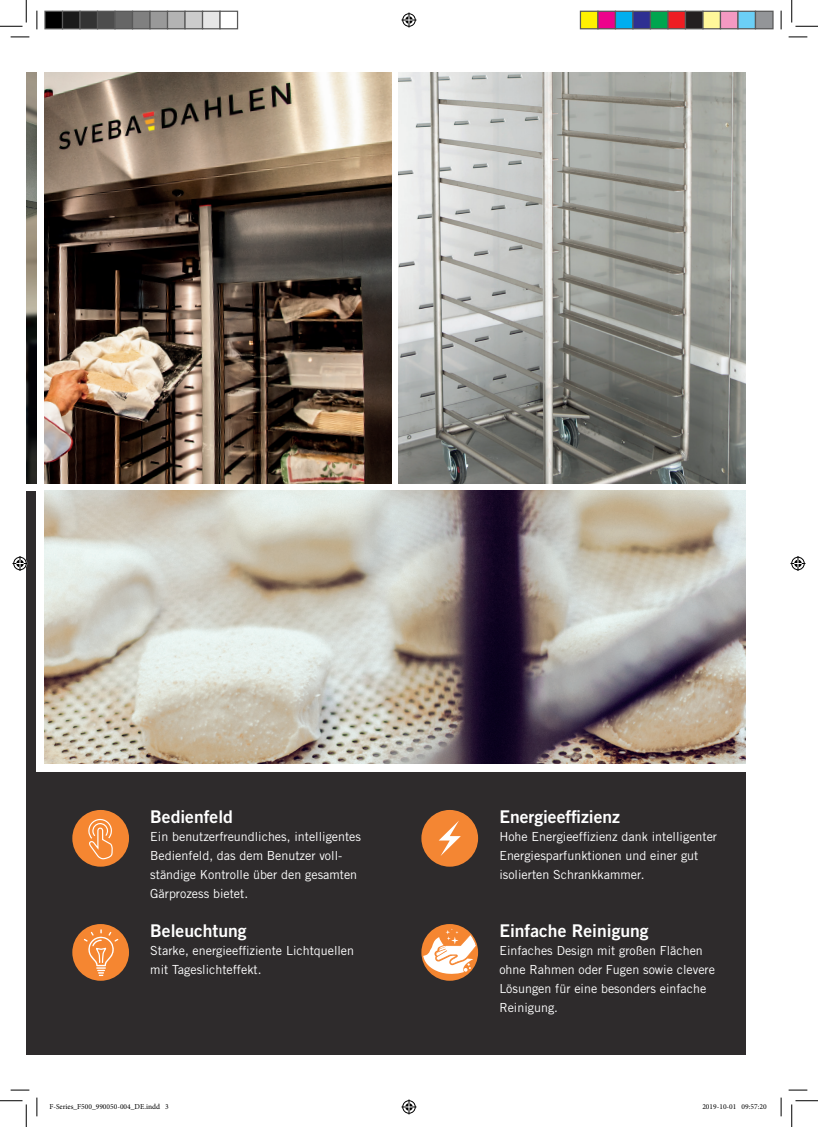
<style>
.page{position:relative;width:818px;height:1127px;background:#fff}
.page>*{position:absolute;margin:0;border:0;box-sizing:border-box;transform-origin:0 0}
.t1{font:17.5px "Trade Gothic LT Std Bd 2";color:#fff}
.t2{font:12.5px/18.8px "Trade Gothic LT Std";color:#fff}
.t3{font:7.5px "Minion Pro";color:#000}
</style>
<div class="page">
<div style="left:26px;top:490px;width:720px;height:564px;background:#2e2b2c"></div>
<img style="left:44px;top:72px;width:347px;height:411px">
<img style="left:44px;top:490px;width:701px;height:274px">
<img style="left:398px;top:72px;width:348px;height:411px">
<div style="left:37px;top:764px;width:714px;height:7px;background:#fff"></div>
<div style="left:37px;top:69px;width:7px;height:702px;background:#fff"></div>
<div style="left:72px;top:809px;width:57px;height:57px;background:#f58631;border-radius:50%"></div>
<svg style="left:88px;top:818px;width:25px;height:41px"></svg>
<img style="left:26px;top:72px;width:11px;height:411px">
<div style="left:72px;top:923px;width:57px;height:57px;background:#f58631;border-radius:50%"></div>
<svg style="left:84px;top:929px;width:34px;height:46px"></svg>
<svg style="left:421px;top:923px;width:57px;height:57px"></svg>
<svg style="left:423px;top:928px;width:53px;height:45px;background:#e9b690"></svg>
<div style="left:421px;top:809px;width:57px;height:57px;background:#f48633;border-radius:50%"></div>
<svg style="left:439px;top:821px;width:22px;height:34px"></svg>
<svg style="left:11px;top:36px;width:18px;height:2px"></svg>
<svg style="left:788px;top:36px;width:19px;height:2px"></svg>
<svg style="left:11px;top:1089px;width:18px;height:1px"></svg>
<svg style="left:788px;top:1089px;width:19px;height:1px"></svg>
<svg style="left:36px;top:11px;width:2px;height:18px"></svg>
<svg style="left:36px;top:1097px;width:2px;height:18px"></svg>
<svg style="left:780px;top:11px;width:2px;height:18px"></svg>
<svg style="left:780px;top:1097px;width:2px;height:18px"></svg>
<svg style="left:0;top:0;width:27px;height:27px"></svg>
<svg style="left:0;top:1100px;width:27px;height:26px"></svg>
<svg style="left:791px;top:0;width:27px;height:27px"></svg>
<svg style="left:791px;top:1100px;width:27px;height:26px"></svg>
<svg style="left:401px;top:13px;width:15px;height:15px"></svg>
<svg style="left:401px;top:1099px;width:15px;height:15px"></svg>
<svg style="left:13px;top:556px;width:15px;height:15px"></svg>
<svg style="left:790px;top:556px;width:15px;height:15px"></svg>
<div style="left:45px;top:11px;width:18px;height:18px;background:#000"></div>
<div style="left:44px;top:11px;width:19px;height:18px;border:1px solid #595959"></div>
<div style="left:63px;top:11px;width:17px;height:18px;background:#1a1a1a"></div>
<div style="left:62px;top:11px;width:19px;height:18px;border:1px solid #595959"></div>
<div style="left:80px;top:11px;width:18px;height:18px;background:#333"></div>
<div style="left:79px;top:11px;width:19px;height:18px;border:1px solid #595959"></div>
<div style="left:98px;top:11px;width:17px;height:18px;background:#4d4d4d"></div>
<div style="left:97px;top:11px;width:19px;height:18px;border:1px solid #595959"></div>
<div style="left:115px;top:11px;width:18px;height:18px;background:#666"></div>
<div style="left:114px;top:11px;width:19px;height:18px;border:1px solid #595959"></div>
<div style="left:133px;top:11px;width:17px;height:18px;background:#808080"></div>
<div style="left:132px;top:11px;width:19px;height:18px;border:1px solid #595959"></div>
<div style="left:150px;top:11px;width:18px;height:18px;background:#999"></div>
<div style="left:149px;top:11px;width:19px;height:18px;border:1px solid #595959"></div>
<div style="left:168px;top:11px;width:17px;height:18px;background:#b3b3b3"></div>
<div style="left:167px;top:11px;width:19px;height:18px;border:1px solid #595959"></div>
<div style="left:185px;top:11px;width:18px;height:18px;background:#ccc"></div>
<div style="left:184px;top:11px;width:19px;height:18px;border:1px solid #595959"></div>
<div style="left:203px;top:11px;width:17px;height:18px;background:#e6e6e6"></div>
<div style="left:202px;top:11px;width:19px;height:18px;border:1px solid #595959"></div>
<div style="left:219px;top:11px;width:19px;height:18px;border:1px solid #595959"></div>
<div style="left:580px;top:11px;width:18px;height:18px;background:#fff101"></div>
<div style="left:580px;top:11px;width:18px;height:18px;border:1px solid #595959"></div>
<div style="left:598px;top:11px;width:17px;height:18px;background:#ed028c"></div>
<div style="left:597px;top:11px;width:19px;height:18px;border:1px solid #595959"></div>
<div style="left:615px;top:11px;width:18px;height:18px;background:#00aeef"></div>
<div style="left:615px;top:11px;width:18px;height:18px;border:1px solid #595959"></div>
<div style="left:633px;top:11px;width:17px;height:18px;background:#2e3092"></div>
<div style="left:632px;top:11px;width:19px;height:18px;border:1px solid #595959"></div>
<div style="left:650px;top:11px;width:18px;height:18px;background:#00a54f"></div>
<div style="left:650px;top:11px;width:18px;height:18px;border:1px solid #595959"></div>
<div style="left:668px;top:11px;width:17px;height:18px;background:#ee1d23"></div>
<div style="left:667px;top:11px;width:19px;height:18px;border:1px solid #595959"></div>
<div style="left:685px;top:11px;width:18px;height:18px;background:#231f20"></div>
<div style="left:685px;top:11px;width:18px;height:18px;border:1px solid #595959"></div>
<div style="left:703px;top:11px;width:17px;height:18px;background:#fff79a"></div>
<div style="left:702px;top:11px;width:19px;height:18px;border:1px solid #595959"></div>
<div style="left:720px;top:11px;width:18px;height:18px;background:#f499c2"></div>
<div style="left:720px;top:11px;width:18px;height:18px;border:1px solid #595959"></div>
<div style="left:738px;top:11px;width:17px;height:18px;background:#6bcff6"></div>
<div style="left:737px;top:11px;width:19px;height:18px;border:1px solid #595959"></div>
<div style="left:755px;top:11px;width:18px;height:18px;background:#939598"></div>
<div style="left:755px;top:11px;width:18px;height:18px;border:1px solid #595959"></div>
<h1 class="t1" style="left:150px;top:805px;width:84px">Bedienfeld</h1>
<p class="t2" style="left:150px;top:827px;width:212px">Ein benutzerfreundliches, intelligentes Bedienfeld, das dem Benutzer voll&shy;ständige Kontrolle über den gesamten Gärprozess bietet.</p>
<h1 class="t1" style="left:150px;top:919px;width:98px">Beleuchtung</h1>
<p class="t2" style="left:150px;top:941px;width:205px">Starke, energieeffiziente Lichtquellen mit Tageslichteffekt.</p>
<h1 class="t1" style="left:499px;top:805px;width:122px">Energieeffizienz</h1>
<p class="t2" style="left:499px;top:827px;width:219px">Hohe Energieeffizienz dank intelligenter<br>Energiesparfunktionen und einer gut isolierten Schrankkammer.</p>
<h1 class="t1" style="left:499px;top:919px;width:151px">Einfache Reinigung</h1>
<p class="t2" style="left:499px;top:941px;width:217px">Einfaches Design mit großen Flächen ohne Rahmen oder Fugen sowie clevere<br>Lösungen für eine besonders einfache<br>Reinigung.</p>
<p class="t3" style="left:49px;top:1101px;width:121px">F-Series_F500_990050-004_DE.indd 3</p>
<p class="t3" style="left:702px;top:1101px;width:66px">2019-10-01 09:57:20</p>
</div>
